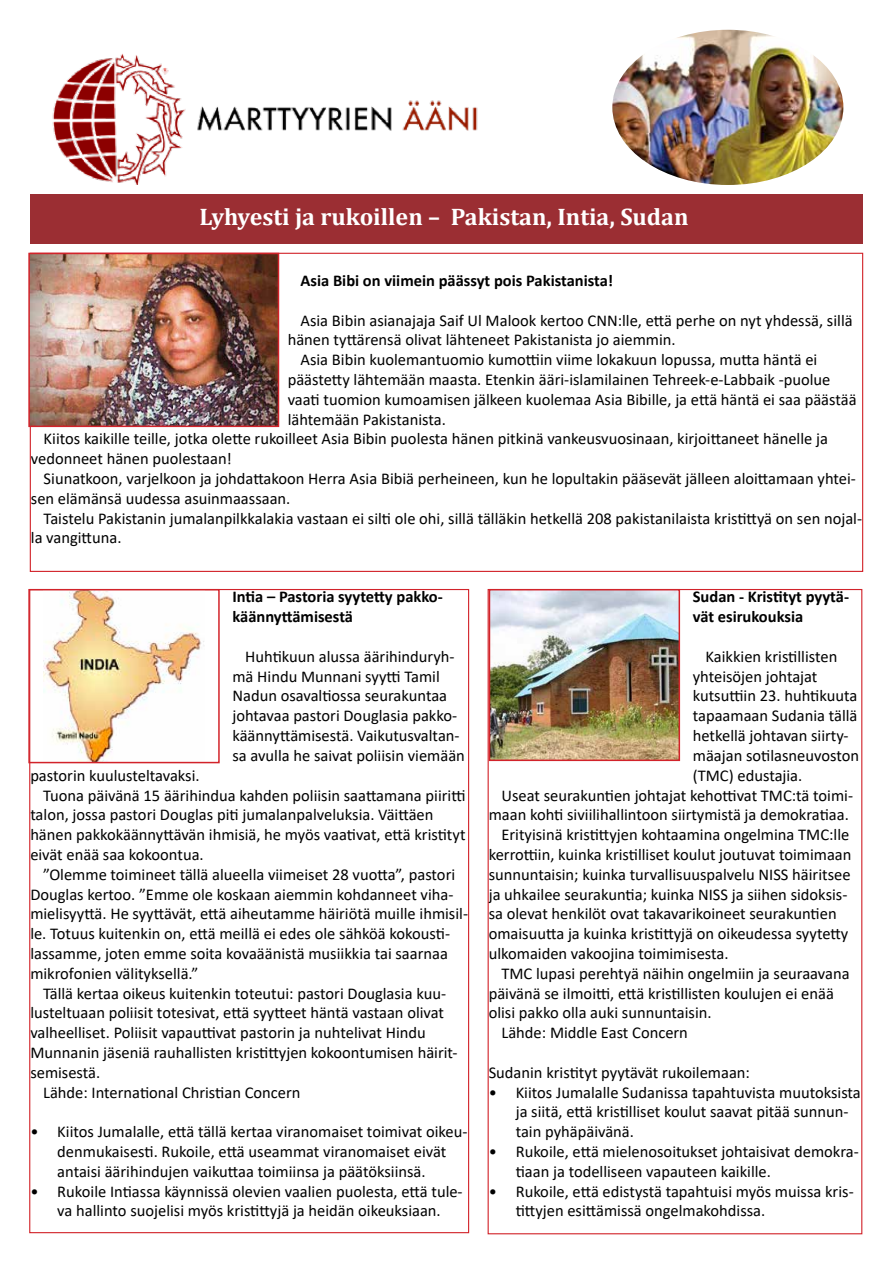
<style>
.page{position:relative;width:893px;height:1263px;background:#fff}
.page>*{position:absolute;margin:0;border:0;box-sizing:border-box;transform-origin:0 0}
.t1{font:700 24px "Cambria";color:#fff}
.t2{font:16.5px/19.8px "Calibri";color:#000}
.t3{font:700 16.5px/19.8px "Calibri";color:#000}
</style>
<div class="page">
<img style="left:52px;top:53px;width:426px;height:132px">
<img style="left:612px;top:30px;width:231px;height:155px">
<img style="left:44px;top:592px;width:160px;height:168px">
<div style="left:28px;top:589px;width:192px;height:174px;border:2px solid #d2232a"></div>
<img style="left:492px;top:592px;width:185px;height:166px">
<div style="left:489px;top:589px;width:191px;height:172px;border:2px solid #d2232a"></div>
<img style="left:31px;top:256px;width:245px;height:168px">
<div style="left:28px;top:253px;width:251px;height:174px;border:2px solid #d2232a"></div>
<div style="left:30px;top:194px;width:832px;height:50px;background:#9b2e33"></div>
<h1 class="t1" style="left:199px;top:200px;width:491px">Lyhyesti ja rukoillen – Pakistan, Intia, Sudan</h1>
<p class="t3" style="left:300px;top:270px;width:314px">Asia Bibi on viimein päässyt pois Pakistanista!</p>
<p class="t2" style="left:300px;top:310px;width:554px">Asia Bibin asianajaja Saif Ul Malook kertoo CNN:lle, että perhe on nyt yhdessä, sillä</p>
<p class="t2" style="left:288px;top:330px;width:389px">hänen tyttärensä olivat lähteneet Pakistanista jo aiemmin.</p>
<p class="t2" style="left:300px;top:349px;width:518px">Asia Bibin kuolemantuomio kumottiin viime lokakuun lopussa, mutta häntä ei</p>
<p class="t2" style="left:288px;top:369px;width:544px">päästetty lähtemään maasta. Etenkin ääri-islamilainen Tehreek-e-Labbaik -puolue</p>
<p class="t2" style="left:288px;top:389px;width:570px">vaati tuomion kumoamisen jälkeen kuolemaa Asia Bibille, ja että häntä ei saa päästää</p>
<p class="t2" style="left:288px;top:409px;width:160px">lähtemään Pakistanista.</p>
<p class="t2" style="left:44px;top:429px;width:786px">Kiitos kaikille teille, jotka olette rukoilleet Asia Bibin puolesta hänen pitkinä vankeusvuosinaan, kirjoittaneet hänelle ja</p>
<p class="t2" style="left:31px;top:448px;width:203px">vedonneet hänen puolestaan!</p>
<p class="t2" style="left:44px;top:468px;width:814px">Siunatkoon, varjelkoon ja johdattakoon Herra Asia Bibiä perheineen, kun he lopultakin pääsevät jälleen aloittamaan yhtei-</p>
<p class="t2" style="left:31px;top:488px;width:261px">sen elämänsä uudessa asuinmaassaan.</p>
<p class="t2" style="left:44px;top:508px;width:820px">Taistelu Pakistanin jumalanpilkkalakia vastaan ei silti ole ohi, sillä tälläkin hetkellä 208 pakistanilaista kristittyä on sen nojal-</p>
<p class="t2" style="left:31px;top:528px;width:92px">la vangittuna.</p>
<p class="t3" style="left:232px;top:587px;width:212px">Intia – Pastoria syytetty pakko&shy;käännyttämisestä</p>
<p class="t2" style="left:232px;top:646px;width:234px;text-indent:13px">Huhtikuun alussa äärihinduryh&shy;mä Hindu Munnani syytti Tamil Nadun osavaltiossa seurakuntaa johtavaa pastori Douglasia pakko&shy;käännyttämisestä. Vaikutusvaltan&shy;sa avulla he saivat poliisin viemään</p>
<p class="t2" style="left:30px;top:765px;width:171px">pastorin kuulusteltavaksi.</p>
<p class="t2" style="left:43px;top:785px;width:424px">Tuona päivänä 15 äärihindua kahden poliisin saattamana piiritti</p>
<p class="t2" style="left:30px;top:804px;width:405px">talon, jossa pastori Douglas piti jumalanpalveluksia. Väittäen</p>
<p class="t2" style="left:30px;top:824px;width:437px">hänen pakkokäännyttävän ihmisiä, he myös vaativat, että kristityt</p>
<p class="t2" style="left:30px;top:844px;width:175px">eivät enää saa kokoontua.</p>
<p class="t2" style="left:43px;top:864px;width:414px">”Olemme toimineet tällä alueella viimeiset 28 vuotta”, pastori</p>
<p class="t2" style="left:30px;top:884px;width:425px">Douglas kertoo. ”Emme ole koskaan aiemmin kohdanneet viha-</p>
<p class="t2" style="left:30px;top:903px;width:439px">mielisyyttä. He syyttävät, että aiheutamme häiriötä muille ihmisil-</p>
<p class="t2" style="left:30px;top:923px;width:421px">le. Totuus kuitenkin on, että meillä ei edes ole sähköä kokousti-</p>
<p class="t2" style="left:30px;top:943px;width:419px">lassamme, joten emme soita kovaäänistä musiikkia tai saarnaa</p>
<p class="t2" style="left:30px;top:963px;width:170px">mikrofonien välityksellä.”</p>
<p class="t2" style="left:43px;top:983px;width:404px">Tällä kertaa oikeus kuitenkin toteutui: pastori Douglasia kuu-</p>
<p class="t2" style="left:30px;top:1002px;width:415px">lusteltuaan poliisit totesivat, että syytteet häntä vastaan olivat</p>
<p class="t2" style="left:30px;top:1022px;width:397px">valheelliset. Poliisit vapauttivat pastorin ja nuhtelivat Hindu</p>
<p class="t2" style="left:30px;top:1042px;width:429px">Munnanin jäseniä rauhallisten kristittyjen kokoontumisen häirit-</p>
<p class="t2" style="left:30px;top:1062px;width:71px">semisestä.</p>
<p class="t2" style="left:43px;top:1082px;width:259px">Lähde: International Christian Concern</p>
<p class="t2" style="left:57px;top:1121px;width:412px;text-indent:-27px">• Kiitos Jumalalle, että tällä kertaa viranomaiset toimivat oikeu&shy;denmukaisesti. Rukoile, että useammat viranomaiset eivät antaisi äärihindujen vaikuttaa toimiinsa ja päätöksiinsä.</p>
<p class="t2" style="left:30px;top:1181px;width:434px;text-align:center">• Rukoile Intiassa käynnissä olevien vaalien puolesta, että tule&shy;va hallinto suojelisi myös kristittyjä ja heidän oikeuksiaan.</p>
<p class="t3" style="left:693px;top:587px;width:158px">Sudan - Kristityt pyytä&shy;vät esirukouksia</p>
<p class="t2" style="left:706px;top:646px;width:133px">Kaikkien kristillisten</p>
<p class="t2" style="left:693px;top:666px;width:126px">yhteisöjen johtajat</p>
<p class="t2" style="left:693px;top:686px;width:166px">kutsuttiin 23. huhtikuuta</p>
<p class="t2" style="left:693px;top:705px;width:166px">tapaamaan Sudania tällä</p>
<p class="t2" style="left:693px;top:725px;width:157px">hetkellä johtavan siirty-</p>
<p class="t2" style="left:693px;top:745px;width:168px">mäajan sotilasneuvoston</p>
<p class="t2" style="left:693px;top:765px;width:111px">(TMC) edustajia.</p>
<p class="t2" style="left:501px;top:785px;width:353px">Useat seurakuntien johtajat kehottivat TMC:tä toimi-</p>
<p class="t2" style="left:489px;top:804px;width:362px">maan kohti siviilihallintoon siirtymistä ja demokratiaa.</p>
<p class="t2" style="left:501px;top:824px;width:349px">Erityisinä kristittyjen kohtaamina ongelmina TMC:lle</p>
<p class="t2" style="left:489px;top:844px;width:364px">kerrottiin, kuinka kristilliset koulut joutuvat toimimaan</p>
<p class="t2" style="left:489px;top:864px;width:363px">sunnuntaisin; kuinka turvallisuuspalvelu NISS häiritsee</p>
<p class="t2" style="left:489px;top:884px;width:360px">ja uhkailee seurakuntia; kuinka NISS ja siihen sidoksis-</p>
<p class="t2" style="left:489px;top:903px;width:349px">sa olevat henkilöt ovat takavarikoineet seurakuntien</p>
<p class="t2" style="left:489px;top:923px;width:361px">omaisuutta ja kuinka kristittyjä on oikeudessa syytetty</p>
<p class="t2" style="left:489px;top:943px;width:241px">ulkomaiden vakoojina toimimisesta.</p>
<p class="t2" style="left:501px;top:963px;width:350px">TMC lupasi perehtyä näihin ongelmiin ja seuraavana</p>
<p class="t2" style="left:489px;top:983px;width:347px">päivänä se ilmoitti, että kristillisten koulujen ei enää</p>
<p class="t2" style="left:489px;top:1002px;width:224px">olisi pakko olla auki sunnuntaisin.</p>
<p class="t2" style="left:501px;top:1022px;width:188px">Lähde: Middle East Concern</p>
<p class="t2" style="left:489px;top:1062px;width:263px">Sudanin kristityt pyytävät rukoilemaan:</p>
<p class="t2" style="left:516px;top:1082px;width:347px;text-indent:-27px">• Kiitos Jumalalle Sudanissa tapahtuvista muutoksista ja siitä, että kristilliset koulut saavat pitää sunnun&shy;tain pyhäpäivänä.</p>
<p class="t2" style="left:516px;top:1141px;width:345px;text-indent:-27px">• Rukoile, että mielenosoitukset johtaisivat demokra&shy;tiaan ja todelliseen vapauteen kaikille.</p>
<p class="t2" style="left:516px;top:1181px;width:339px;text-indent:-27px">• Rukoile, että edistystä tapahtuisi myös muissa kris&shy;tittyjen esittämissä ongelmakohdissa.</p>
</div>
